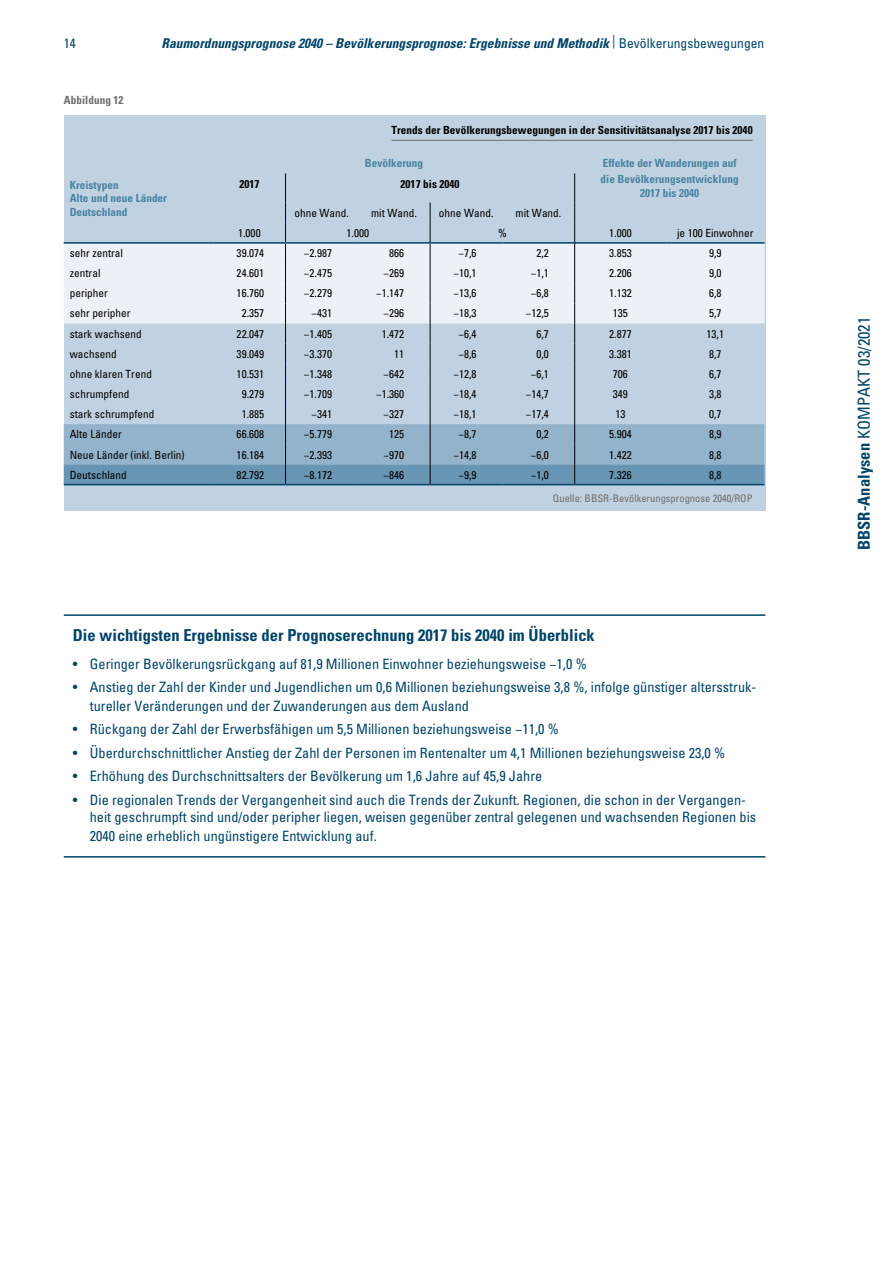
<style>
.page{position:relative;width:893px;height:1263px;background:#fff}
.page>*{position:absolute;margin:0;border:0;box-sizing:border-box;transform-origin:0 0}
.faktenwissen_einzug{font:700 condensed 16.5px "Univers LT Std";color:#004467}
.t1{font:condensed 16.5px "Univers LT Std";letter-spacing:.005em;color:#004467}
.faktenwissen_einzug-2{font:condensed 14.25px/19.2px "Univers LT Std";color:#004467}
.t2{font:italic 700 condensed 13.5px "Univers LT Std";letter-spacing:.005em;color:#004467}
.t3{font:condensed 13.5px "Univers LT Std";color:#004467}
.t4{font:condensed 11.25px "Univers LT Std";color:#000}
.t5{font:700 condensed 11.25px/13.5px "Univers LT Std";color:#4883a3}
.grafik_kopf{font:700 condensed 11.25px "Univers LT Std";letter-spacing:.005em;color:#000}
.Graphik-Zählung{font:700 condensed 11.25px "Univers LT Std";color:#706f6f}
.quelle{font:condensed 10.5px "Univers LT Std";color:#706f6f}
.s1{font-weight:400;font-style:normal}
.s2{font-family:"Univers LT Pro";font-weight:700}
</style>
<div class="page">
<div style="left:64px;top:115px;width:701px;height:395px;background:#c0d2e1"></div>
<hr style="left:285px;top:173px;width:1px;height:30px;background:#000">
<hr style="left:574px;top:173px;width:1px;height:30px;background:#000">
<svg style="left:64px;top:203px;width:700px;height:282px"></svg>
<hr style="left:64px;top:614px;width:701px;height:2px;background:#004467">
<hr style="left:64px;top:856px;width:701px;height:1px;background:#004467">
<hr style="left:391px;top:140px;width:362px;height:1px;background:#706f6f">
<p class="t3" style="left:64px;top:35px;width:14px">14</p>
<p class="t2" style="left:162px;top:35px;width:604px">Raumordnungsprognose 2040 – Bevölkerungsprognose: Ergebnisse und Methodik <sup>|</sup> <span class="s1">Bevölkerungsbewegungen</span></p>
<p class="Graphik-Zählung" style="left:64px;top:93px;width:61px">Abbildung 12</p>
<p class="t5" style="left:70px;top:178px;width:99px">Kreistypen<br>Alte und neue Länder<br>Deutschland</p>
<p class="grafik_kopf" style="left:391px;top:123px;width:363px">Trends der Bevölkerungsbewegungen in der Sensitivitätsanalyse 2017 bis 2040</p>
<p class="t5" style="left:365px;top:157px;width:60px">Bevölkerung</p>
<p class="t5" style="left:601px;top:156px;width:140px;line-height:15.6px">Effekte der Wanderungen auf die Bevölkerungsentwicklung</p>
<p class="t5" style="left:640px;top:186px;width:60px">2017 bis 2040</p>
<p class="grafik_kopf" style="left:239px;top:177px;width:22px">2017</p>
<p class="grafik_kopf" style="left:401px;top:177px;width:60px">2017 bis 2040</p>
<p class="t4" style="left:294px;top:206px;width:56px">ohne Wand.</p>
<p class="t4" style="left:371px;top:206px;width:47px">mit Wand.</p>
<p class="t4" style="left:439px;top:206px;width:56px">ohne Wand.</p>
<p class="t4" style="left:516px;top:206px;width:47px">mit Wand.</p>
<p class="t4" style="left:238px;top:226px;width:24px">1.000</p>
<p class="t4" style="left:347px;top:226px;width:24px">1.000</p>
<p class="t4" style="left:498px;top:226px;width:10px">%</p>
<p class="t4" style="left:609px;top:226px;width:24px">1.000</p>
<p class="t4" style="left:677px;top:226px;width:78px">je 100 Einwohner</p>
<p class="t4" style="left:70px;top:246px;width:55px">sehr zentral</p>
<p class="t4" style="left:237px;top:246px;width:29px">39.074</p>
<p class="t4" style="left:304px;top:246px;width:30px">−2.987</p>
<p class="t4" style="left:389px;top:246px;width:17px">866</p>
<p class="t4" style="left:458px;top:246px;width:20px">−7,6</p>
<p class="t4" style="left:536px;top:246px;width:14px">2,2</p>
<p class="t4" style="left:609px;top:246px;width:24px">3.853</p>
<p class="t4" style="left:709px;top:246px;width:14px">9,9</p>
<p class="t4" style="left:70px;top:266px;width:32px">zentral</p>
<p class="t4" style="left:237px;top:266px;width:29px">24.601</p>
<p class="t4" style="left:304px;top:266px;width:30px">−2.475</p>
<p class="t4" style="left:384px;top:266px;width:22px">−269</p>
<p class="t4" style="left:453px;top:266px;width:25px">−10,1</p>
<p class="t4" style="left:531px;top:266px;width:20px">−1,1</p>
<p class="t4" style="left:609px;top:266px;width:24px">2.206</p>
<p class="t4" style="left:709px;top:266px;width:14px">9,0</p>
<p class="t4" style="left:70px;top:286px;width:40px">peripher</p>
<p class="t4" style="left:237px;top:286px;width:29px">16.760</p>
<p class="t4" style="left:304px;top:286px;width:30px">−2.279</p>
<p class="t4" style="left:376px;top:286px;width:30px">−1.147</p>
<p class="t4" style="left:453px;top:286px;width:25px">−13,6</p>
<p class="t4" style="left:531px;top:286px;width:20px">−6,8</p>
<p class="t4" style="left:609px;top:286px;width:24px">1.132</p>
<p class="t4" style="left:709px;top:286px;width:14px">6,8</p>
<p class="t4" style="left:70px;top:306px;width:62px">sehr peripher</p>
<p class="t4" style="left:242px;top:306px;width:24px">2.357</p>
<p class="t4" style="left:311px;top:306px;width:22px">−431</p>
<p class="t4" style="left:384px;top:306px;width:22px">−296</p>
<p class="t4" style="left:453px;top:306px;width:25px">−18,3</p>
<p class="t4" style="left:526px;top:306px;width:25px">−12,5</p>
<p class="t4" style="left:613px;top:306px;width:17px">135</p>
<p class="t4" style="left:709px;top:306px;width:14px">5,7</p>
<p class="t4" style="left:70px;top:326px;width:74px">stark wachsend</p>
<p class="t4" style="left:237px;top:326px;width:29px">22.047</p>
<p class="t4" style="left:304px;top:326px;width:30px">−1.405</p>
<p class="t4" style="left:382px;top:326px;width:24px">1.472</p>
<p class="t4" style="left:458px;top:326px;width:20px">−6,4</p>
<p class="t4" style="left:536px;top:326px;width:14px">6,7</p>
<p class="t4" style="left:609px;top:326px;width:24px">2.877</p>
<p class="t4" style="left:707px;top:326px;width:19px">13,1</p>
<p class="t4" style="left:70px;top:347px;width:49px">wachsend</p>
<p class="t4" style="left:237px;top:347px;width:29px">39.049</p>
<p class="t4" style="left:304px;top:347px;width:30px">−3.370</p>
<p class="t4" style="left:394px;top:347px;width:12px">11</p>
<p class="t4" style="left:458px;top:347px;width:20px">−8,6</p>
<p class="t4" style="left:536px;top:347px;width:14px">0,0</p>
<p class="t4" style="left:609px;top:347px;width:24px">3.381</p>
<p class="t4" style="left:709px;top:347px;width:14px">8,7</p>
<p class="t4" style="left:70px;top:367px;width:84px">ohne klaren Trend</p>
<p class="t4" style="left:237px;top:367px;width:29px">10.531</p>
<p class="t4" style="left:304px;top:367px;width:30px">−1.348</p>
<p class="t4" style="left:384px;top:367px;width:22px">−642</p>
<p class="t4" style="left:453px;top:367px;width:25px">−12,8</p>
<p class="t4" style="left:531px;top:367px;width:20px">−6,1</p>
<p class="t4" style="left:613px;top:367px;width:17px">706</p>
<p class="t4" style="left:709px;top:367px;width:14px">6,7</p>
<p class="t4" style="left:70px;top:387px;width:61px">schrumpfend</p>
<p class="t4" style="left:242px;top:387px;width:24px">9.279</p>
<p class="t4" style="left:304px;top:387px;width:30px">−1.709</p>
<p class="t4" style="left:376px;top:387px;width:30px">−1.360</p>
<p class="t4" style="left:453px;top:387px;width:25px">−18,4</p>
<p class="t4" style="left:526px;top:387px;width:25px">−14,7</p>
<p class="t4" style="left:613px;top:387px;width:17px">349</p>
<p class="t4" style="left:709px;top:387px;width:14px">3,8</p>
<p class="t4" style="left:70px;top:407px;width:86px">stark schrumpfend</p>
<p class="t4" style="left:242px;top:407px;width:24px">1.885</p>
<p class="t4" style="left:311px;top:407px;width:22px">−341</p>
<p class="t4" style="left:384px;top:407px;width:22px">−327</p>
<p class="t4" style="left:453px;top:407px;width:25px">−18,1</p>
<p class="t4" style="left:526px;top:407px;width:25px">−17,4</p>
<p class="t4" style="left:615px;top:407px;width:12px">13</p>
<p class="t4" style="left:709px;top:407px;width:14px">0,7</p>
<p class="t4" style="left:70px;top:427px;width:54px">Alte Länder</p>
<p class="t4" style="left:237px;top:427px;width:29px">66.608</p>
<p class="t4" style="left:304px;top:427px;width:30px">−5.779</p>
<p class="t4" style="left:389px;top:427px;width:17px">125</p>
<p class="t4" style="left:458px;top:427px;width:20px">−8,7</p>
<p class="t4" style="left:536px;top:427px;width:14px">0,2</p>
<p class="t4" style="left:609px;top:427px;width:24px">5.904</p>
<p class="t4" style="left:709px;top:427px;width:14px">8,9</p>
<p class="t4" style="left:70px;top:447px;width:116px">Neue Länder (inkl. Berlin)</p>
<p class="t4" style="left:237px;top:447px;width:29px">16.184</p>
<p class="t4" style="left:304px;top:447px;width:30px">−2.393</p>
<p class="t4" style="left:384px;top:447px;width:22px">−970</p>
<p class="t4" style="left:453px;top:447px;width:25px">−14,8</p>
<p class="t4" style="left:531px;top:447px;width:20px">−6,0</p>
<p class="t4" style="left:609px;top:447px;width:24px">1.422</p>
<p class="t4" style="left:709px;top:447px;width:14px">8,8</p>
<p class="t4" style="left:70px;top:468px;width:59px">Deutschland</p>
<p class="t4" style="left:237px;top:468px;width:29px">82.792</p>
<p class="t4" style="left:304px;top:468px;width:30px">−8.172</p>
<p class="t4" style="left:384px;top:468px;width:22px">−846</p>
<p class="t4" style="left:458px;top:468px;width:20px">−9,9</p>
<p class="t4" style="left:531px;top:468px;width:20px">−1,0</p>
<p class="t4" style="left:609px;top:468px;width:24px">7.326</p>
<p class="t4" style="left:709px;top:468px;width:14px">8,8</p>
<p class="quelle" style="left:553px;top:491px;width:201px">Quelle: BBSR-Bevölkerungsprognose 2040/ROP</p>
<p class="faktenwissen_einzug" style="left:73px;top:625px;width:524px">Die wichtigsten Ergebnisse der Prognoserechnung 2017 bis 2040 im Überblick</p>
<p class="faktenwissen_einzug-2" style="left:73px;top:654px;width:515px">• Geringer Bevölkerungsrückgang auf 81,9 Millionen Einwohner beziehungsweise −1,0 %</p>
<p class="faktenwissen_einzug-2" style="left:90px;top:677px;width:668px;text-indent:-17px">• Anstieg der Zahl der Kinder und Jugendlichen um 0,6 Millionen beziehungsweise 3,8 %, infolge günstiger altersstruk&shy;tureller Veränderungen und der Zuwanderungen aus dem Ausland</p>
<p class="faktenwissen_einzug-2" style="left:73px;top:719px;width:488px">• Rückgang der Zahl der Erwerbsfähigen um 5,5 Millionen beziehungsweise −11,0 %</p>
<p class="faktenwissen_einzug-2" style="left:73px;top:743px;width:654px">• Überdurchschnittlicher Anstieg der Zahl der Personen im Rentenalter um 4,1 Millionen beziehungsweise 23,0 %</p>
<p class="faktenwissen_einzug-2" style="left:73px;top:766px;width:471px">• Erhöhung des Durchschnittsalters der Bevölkerung um 1,6 Jahre auf 45,9 Jahre</p>
<p class="faktenwissen_einzug-2" style="left:90px;top:791px;width:668px;line-height:17.1px;text-indent:-17px">• Die regionalen Trends der Vergangenheit sind auch die Trends der Zukunft. Regionen, die schon in der Vergangen&shy;heit geschrumpft sind und/oder peripher liegen, weisen gegenüber zentral gelegenen und wachsenden Regionen bis</p>
<p class="faktenwissen_einzug-2" style="left:90px;top:826px;width:289px">2040 eine erheblich ungünstigere Entwicklung auf.</p>
<p class="t1" style="left:853px;top:550px;width:235px;rotate:-90deg"><span class="s2">BBSR-Analysen</span> KOMPAKT 03/2021</p>
</div>
